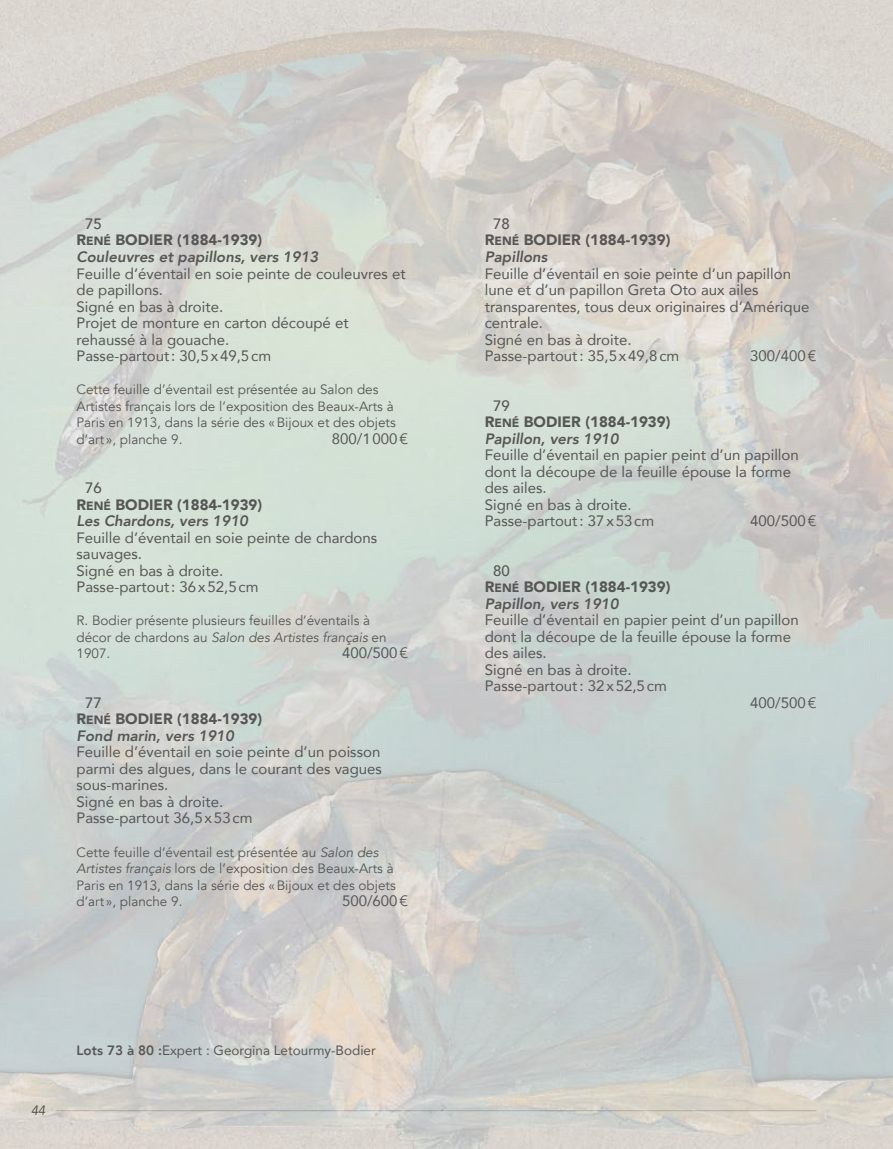
<style>
.page{position:relative;width:893px;height:1149px;background:#fff}
.page>*{position:absolute;margin:0;border:0;box-sizing:border-box;transform-origin:0 0}
.t1{font:15px/16.5px "Avenir";color:#565655}
.t2{font:15px "Avenir Black SC800";color:#565655}
.t3{font:italic 800 15px "Avenir";color:#565655}
.t4{font:500 15px "Avenir";color:#565655}
.t5{font:13.5px/16.5px "Avenir";color:#565655}
.t6{font:13.5px "Avenir";color:#565655}
.t7{font:italic 300 13.5px "Avenir";color:#181716}
.s1{font-size:12px}
.s2{font-style:italic}
.s3{font-weight:800}
</style>
<div class="page">
<img style="left:0;top:0;width:893px;height:1148px">
<p class="t4" style="left:85px;top:211px;width:18px">75</p>
<p class="t2" style="left:77px;top:227px;width:50px">R<span class="s1">ENÉ</span> BODIER</p>
<p class="t2" style="left:177px;top:227px;width:86px">(1884-1939)</p>
<p class="t3" style="left:77px;top:248px;width:243px">Couleuvres et papillons, vers 1913</p>
<p class="t1" style="left:77px;top:264px;width:331px">Feuille d’éventail en soie peinte de couleuvres et de papillons.<br>Signé en bas à droite.<br>Projet de monture en carton découpé et rehaussé à la gouache.<br>Passe-partout: 30,5x49,5cm</p>
<p class="t5" style="left:77px;top:381px;width:321px">Cette feuille d’éventail est présentée au Salon des Artistes français lors de l’exposition des Beaux-Arts à Paris en 1913, dans la série des «Bijoux et des objets d’art », planche 9.</p>
<p class="t1" style="left:332px;top:429px;width:78px">800/1000€</p>
<p class="t4" style="left:85px;top:475px;width:18px">76</p>
<p class="t2" style="left:77px;top:491px;width:50px">R<span class="s1">ENÉ</span> BODIER</p>
<p class="t2" style="left:177px;top:491px;width:86px">(1884-1939)</p>
<p class="t3" style="left:77px;top:512px;width:173px">Les Chardons, vers 1910</p>
<p class="t1" style="left:77px;top:528px;width:302px">Feuille d’éventail en soie peinte de chardons sauvages.<br>Signé en bas à droite.<br>Passe-partout: 36x52,5cm</p>
<p class="t5" style="left:77px;top:612px;width:312px">R. Bodier présente plusieurs feuilles d’éventails à décor de chardons au <span class="s2">Salon des Artistes français</span> en<br>1907.</p>
<p class="t1" style="left:342px;top:644px;width:68px">400/500€</p>
<p class="t4" style="left:85px;top:689px;width:18px">77</p>
<p class="t2" style="left:77px;top:706px;width:50px">R<span class="s1">ENÉ</span> BODIER</p>
<p class="t2" style="left:177px;top:706px;width:86px">(1884-1939)</p>
<p class="t3" style="left:77px;top:726px;width:159px">Fond marin, vers 1910</p>
<p class="t1" style="left:77px;top:743px;width:307px">Feuille d’éventail en soie peinte d’un poisson parmi des algues, dans le courant des vagues sous-marines.<br>Signé en bas à droite.<br>Passe-partout 36,5x53cm</p>
<p class="t5" style="left:77px;top:843px;width:321px">Cette feuille d’éventail est présentée au <span class="s2">Salon des Artistes français</span> lors de l’exposition des Beaux-Arts à Paris en 1913, dans la série des «Bijoux et des objets d’art », planche 9.</p>
<p class="t1" style="left:342px;top:891px;width:68px">500/600€</p>
<p class="t7" style="left:31px;top:1102px;width:16px">44</p>
<p class="t6" style="left:77px;top:1038px;width:301px"><span class="s3">Lots 73 à 80 :</span>Expert : Georgina Letourmy-Bodier</p>
<p class="t4" style="left:493px;top:211px;width:18px">78</p>
<p class="t2" style="left:485px;top:227px;width:50px">R<span class="s1">ENÉ</span> BODIER</p>
<p class="t2" style="left:585px;top:227px;width:86px">(1884-1939)</p>
<p class="t3" style="left:485px;top:248px;width:64px">Papillons</p>
<p class="t1" style="left:485px;top:264px;width:326px">Feuille d’éventail en soie peinte d’un papillon lune et d’un papillon Greta Oto aux ailes transparentes, tous deux originaires d’Amérique centrale.<br>Signé en bas à droite.<br>Passe-partout: 35,5x49,8cm</p>
<p class="t1" style="left:750px;top:347px;width:68px">300/400€</p>
<p class="t4" style="left:493px;top:392px;width:18px">79</p>
<p class="t2" style="left:485px;top:409px;width:50px">R<span class="s1">ENÉ</span> BODIER</p>
<p class="t2" style="left:585px;top:409px;width:86px">(1884-1939)</p>
<p class="t3" style="left:485px;top:429px;width:135px">Papillon, vers 1910</p>
<p class="t1" style="left:485px;top:446px;width:316px">Feuille d’éventail en papier peint d’un papillon dont la découpe de la feuille épouse la forme des ailes.<br>Signé en bas à droite.<br>Passe-partout: 37x53cm</p>
<p class="t1" style="left:750px;top:512px;width:68px">400/500€</p>
<p class="t4" style="left:493px;top:557px;width:18px">80</p>
<p class="t2" style="left:485px;top:574px;width:50px">R<span class="s1">ENÉ</span> BODIER</p>
<p class="t2" style="left:585px;top:574px;width:86px">(1884-1939)</p>
<p class="t3" style="left:485px;top:594px;width:135px">Papillon, vers 1910</p>
<p class="t1" style="left:485px;top:611px;width:316px">Feuille d’éventail en papier peint d’un papillon</p>
<p class="t1" style="left:485px;top:627px;width:308px">dont la découpe de la feuille épouse la forme</p>
<p class="t1" style="left:485px;top:644px;width:63px">des ailes.</p>
<p class="t1" style="left:485px;top:660px;width:148px">Signé en bas à droite.</p>
<p class="t1" style="left:485px;top:677px;width:184px">Passe-partout: 32x52,5cm</p>
<p class="t1" style="left:750px;top:693px;width:68px">400/500€</p>
</div>
